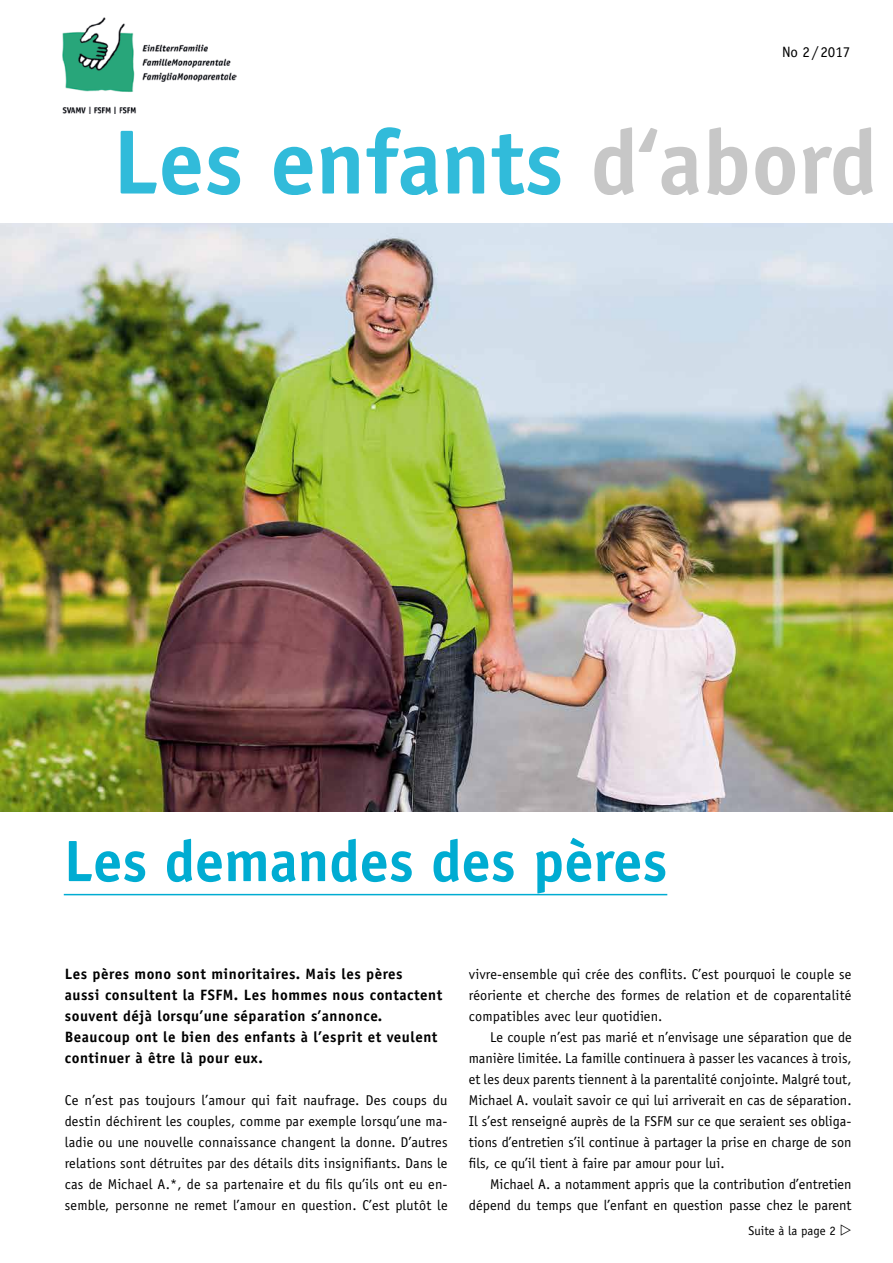
<style>
.page{position:relative;width:893px;height:1263px;background:#fff}
.page>*{position:absolute;margin:0;border:0;box-sizing:border-box;transform-origin:0 0}
.t1{font:700 91.5px "Officina Sans";color:#00acd2}
.Titel_Frontseite{font:700 58.5px "Officina Sans";color:#00acd2}
.Lead{font:700 15px/21px "Officina Sans";letter-spacing:.035em;color:#000}
.t2{font:15px "Officina Sans";color:#000}
.Lauftext_mit_einzug{font:14.25px/21px "Officina Sans";letter-spacing:.005em;color:#000;text-align:justify}
.Lauftext_ohne_einzug{font:14.25px/21px "Officina Sans";letter-spacing:.015em;color:#000;text-align:justify}
.t3{font:12.75px "Officina Sans";color:#000}
.s1{color:#bababa}
.s2{font-family:"European Pi Three";font-size:14.4px}
</style>
<div class="page">
<img style="left:0;top:223px;width:893px;height:588px">
<hr style="left:64px;top:894px;width:603px;height:1px;background:#00acd2">
<img style="left:63px;top:18px;width:173px;height:95px">
<p class="t2" style="left:782px;top:43px;width:70px">No 2 /2017</p>
<h1 class="t1" style="left:113px;top:105px;width:766px">Les enfants <span class="s1">d‘abord</span></h1>
<p class="Titel_Frontseite" style="left:64px;top:825px;width:605px">Les demandes des pères</p>
<p class="Lead" style="left:65px;top:964px;width:379px">Les pères mono sont minoritaires. Mais les pères<br>aussi consultent la FSFM. Les hommes nous contactent souvent déjà lorsqu’une séparation s’annonce.<br>Beaucoup ont le bien des enfants à l’esprit et veulent continuer à être là pour eux.</p>
<p class="Lauftext_ohne_einzug" style="left:65px;top:1090px;width:384px">Ce n’est pas toujours l’amour qui fait naufrage. Des coups du destin déchirent les couples, comme par exemple lorsqu’une ma&shy;ladie ou une nouvelle connaissance changent la donne. D’autres relations sont détruites par des détails dits insignifiants. Dans le cas de Michael A.*, de sa partenaire et du fils qu’ils ont eu en&shy;semble, personne ne remet l’amour en question. C’est plutôt le</p>
<p class="Lauftext_ohne_einzug" style="left:469px;top:964px;width:384px">vivre-ensemble qui crée des conflits. C’est pourquoi le couple se réoriente et cherche des formes de relation et de coparentalité compatibles avec leur quotidien.</p>
<p class="Lauftext_mit_einzug" style="left:469px;top:1027px;width:384px;text-indent:21px">Le couple n’est pas marié et n’envisage une séparation que de manière limitée. La famille continuera à passer les vacances à trois, et les deux parents tiennent à la parentalité conjointe. Malgré tout, Michael A. voulait savoir ce qui lui arriverait en cas de séparation.<br>Il s’est renseigné auprès de la FSFM sur ce que seraient ses obliga&shy;tions d’entretien s’il continue à partager la prise en charge de son fils, ce qu’il tient à faire par amour pour lui.</p>
<p class="Lauftext_mit_einzug" style="left:469px;top:1174px;width:384px;text-align:right">Michael A. a notamment appris que la contribution d’entretien dépend du temps que l’enfant en question passe chez le parent</p>
<p class="t3" style="left:749px;top:1223px;width:104px">Suite à la page 2 <span class="s2">e</span></p>
</div>
